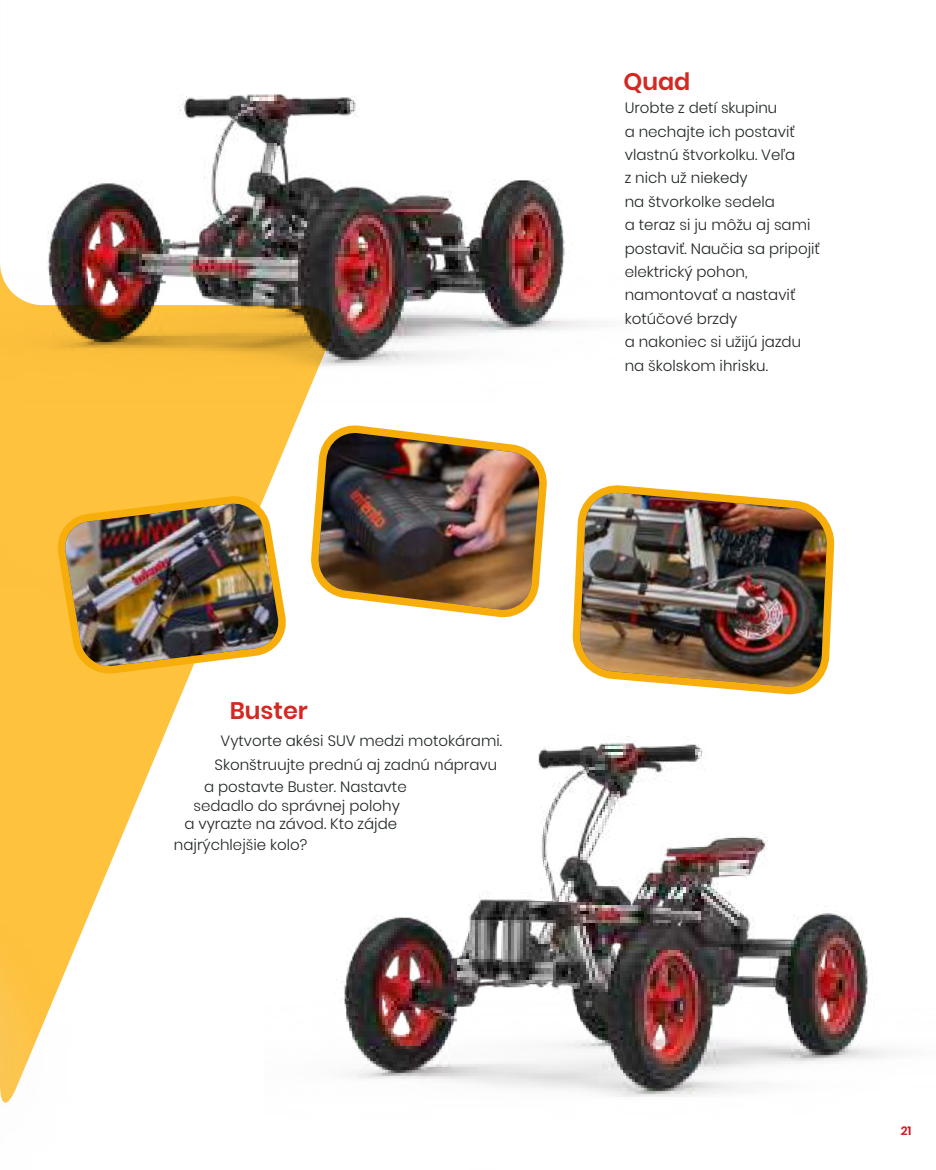
<style>
.page{position:relative;width:936px;height:1170px;background:#fff}
.page>*{position:absolute;margin:0;border:0;box-sizing:border-box;transform-origin:0 0}
.t1{font:600 23.85px "Poppins";color:#d42922}
.t2{font:300 15px/23.4px "Poppins";color:#202524}
.t3{font:600 12px "Poppins";color:#d1111a}
</style>
<div class="page">
<img style="left:365px;top:736px;width:524px;height:361px">
<div style="left:0;top:402px;width:304px;height:42px;background:#ffc23d"></div>
<img style="left:0;top:94px;width:590px;height:308px">
<img style="left:323px;top:425px;width:224px;height:193px">
<img style="left:572px;top:485px;width:263px;height:210px">
<img style="left:0;top:445px;width:364px;height:658px">
<h1 class="t1" style="left:623px;top:68px;width:68px">Quad</h1>
<p class="t2" style="left:624px;top:96px;width:197px">Urobte z detí skupinu<br>a nechajte ich postaviť vlastnú štvorkolku. Veľa<br>z nich už niekedy<br>na štvorkolke sedela<br>a teraz si ju môžu aj sami postaviť. Naučia sa pripojiť elektrický pohon, namontovať a nastaviť kotúčové brzdy<br>a nakoniec si užijú jazdu na školskom ihrisku.</p>
<h1 class="t1" style="left:230px;top:697px;width:80px">Buster</h1>
<p class="t2" style="left:214px;top:728px;width:289px;line-height:24px;text-align:center">Vytvorte akési SUV medzi motokárami.<br>Skonštruujte prednú aj zadnú nápravu</p>
<p class="t2" style="left:204px;top:774px;width:204px">a postavte Buster. Nastavte</p>
<p class="t2" style="left:193px;top:794px;width:208px">sedadlo do správnej polohy</p>
<p class="t2" style="left:184px;top:812px;width:214px">a vyrazte na závod. Kto zájde</p>
<p class="t2" style="left:174px;top:833px;width:135px">najrýchlejšie kolo?</p>
<p class="t3" style="left:900px;top:1123px;width:12px">21</p>
</div>
